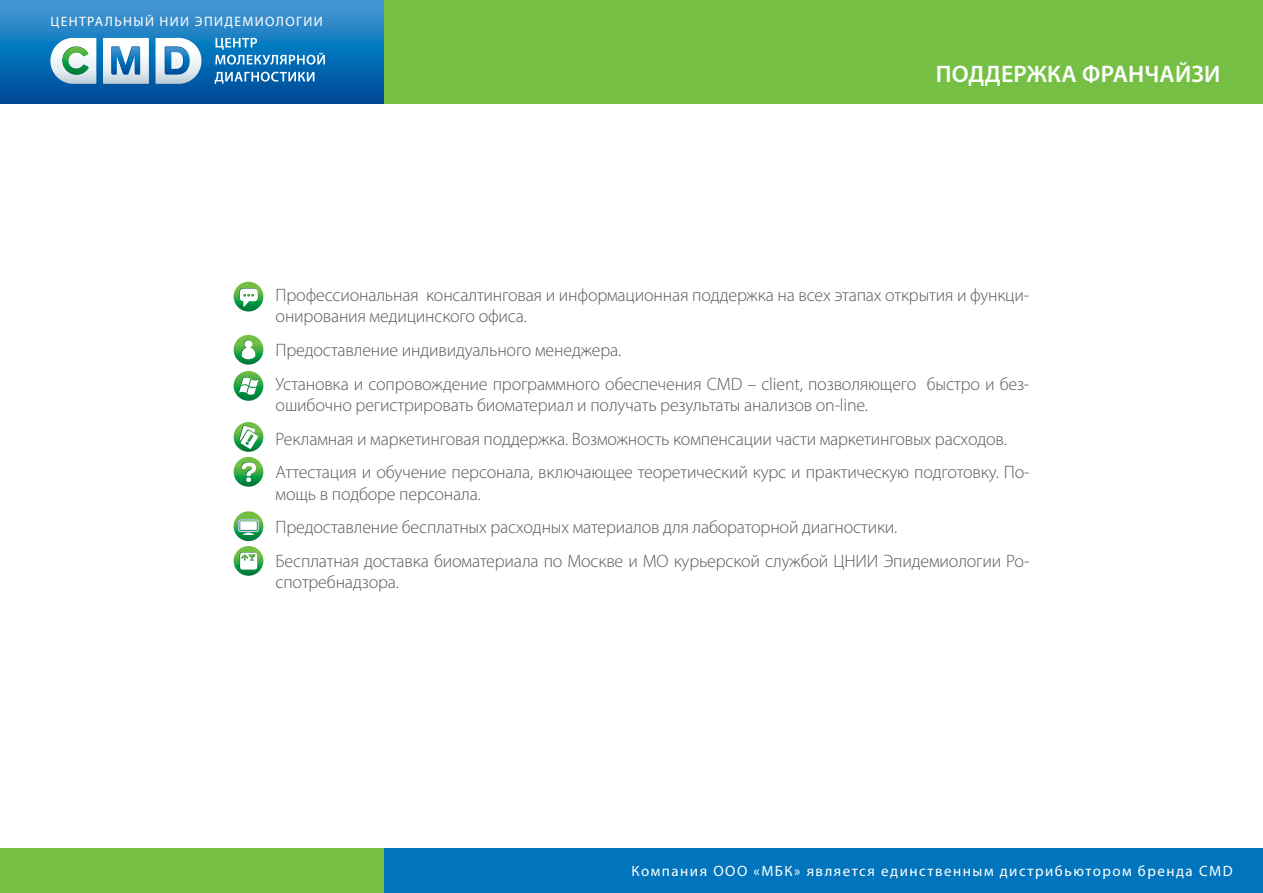
<style>
.page{position:relative;width:1263px;height:893px;background:#fff}
.page>*{position:absolute;margin:0;border:0;box-sizing:border-box;transform-origin:0 0}
.t1{font:600 24px "Myriad Pro";letter-spacing:.01em;color:#fff}
.t2{font:300 18px/33.8px "Myriad Pro";letter-spacing:-.01em;color:#58595b}
.t3{font:15px "Myriad Pro";letter-spacing:.1em;color:#fff}
.t4{font:13.65px "Myriad Pro";letter-spacing:.1em;color:#fff}
</style>
<div class="page">
<svg style="left:0;top:0;width:384px;height:104px;background:#1a74b9"></svg>
<div style="left:384px;top:0;width:879px;height:104px;background:#75c044"></div>
<div style="left:384px;top:848px;width:879px;height:45px;background:#0074bc"></div>
<div style="left:0;top:848px;width:384px;height:45px;background:#75c044"></div>
<svg style="left:50px;top:38px;width:46px;height:46px"></svg>
<svg style="left:103px;top:38px;width:46px;height:46px"></svg>
<svg style="left:156px;top:38px;width:45px;height:46px"></svg>
<svg style="left:215px;top:38px;width:110px;height:27px;background:#3993ca"></svg>
<svg style="left:215px;top:72px;width:99px;height:12px"></svg>
<svg style="left:234px;top:282px;width:29px;height:29px"></svg>
<svg style="left:239px;top:288px;width:19px;height:19px"></svg>
<svg style="left:234px;top:335px;width:29px;height:30px"></svg>
<svg style="left:241px;top:340px;width:14px;height:19px"></svg>
<svg style="left:234px;top:371px;width:29px;height:30px"></svg>
<svg style="left:239px;top:376px;width:19px;height:20px"></svg>
<svg style="left:234px;top:422px;width:29px;height:30px"></svg>
<svg style="left:239px;top:425px;width:19px;height:24px"></svg>
<svg style="left:234px;top:457px;width:29px;height:30px"></svg>
<svg style="left:241px;top:462px;width:15px;height:20px"></svg>
<svg style="left:234px;top:511px;width:29px;height:30px"></svg>
<svg style="left:238px;top:519px;width:21px;height:16px"></svg>
<svg style="left:234px;top:546px;width:29px;height:30px"></svg>
<svg style="left:240px;top:552px;width:17px;height:17px"></svg>
<p class="t4" style="left:50px;top:13px;width:274px">ЦЕНТРАЛЬНЫЙ НИИ ЭПИДЕМИОЛОГИИ</p>
<h1 class="t1" style="left:936px;top:58px;width:286px">ПОДДЕРЖКА ФРАНЧАЙЗИ</h1>
<p class="t2" style="left:276px;top:285px;width:755px;line-height:21px">Профессиональная консалтинговая и информационная поддержка на всех этапах открытия и функци&shy;онирования медицинского офиса.</p>
<p class="t2" style="left:276px;top:333px;width:755px">Предоставление индивидуального менеджера.<br>Установка и сопровождение программного обеспечения CMD – client, позволяющего быстро и без-</p>
<p class="t2" style="left:276px;top:388px;width:755px">ошибочно регистрировать биоматериал и получать результаты анализов on-line.<br>Рекламная и маркетинговая поддержка. Возможность компенсации части маркетинговых расходов.<br>Аттестация и обучение персонала, включающее теоретический курс и практическую подготовку. По-</p>
<p class="t2" style="left:276px;top:476px;width:755px">мощь в подборе персонала.<br>Предоставление бесплатных расходных материалов для лабораторной диагностики.<br>Бесплатная доставка биоматериала по Москве и МО курьерской службой ЦНИИ Эпидемиологии Ро-</p>
<p class="t2" style="left:276px;top:565px;width:125px">спотребнадзора.</p>
<p class="t3" style="left:631px;top:862px;width:603px">Компания ООО «МБК» является единственным дистрибьютором бренда CMD</p>
</div>
